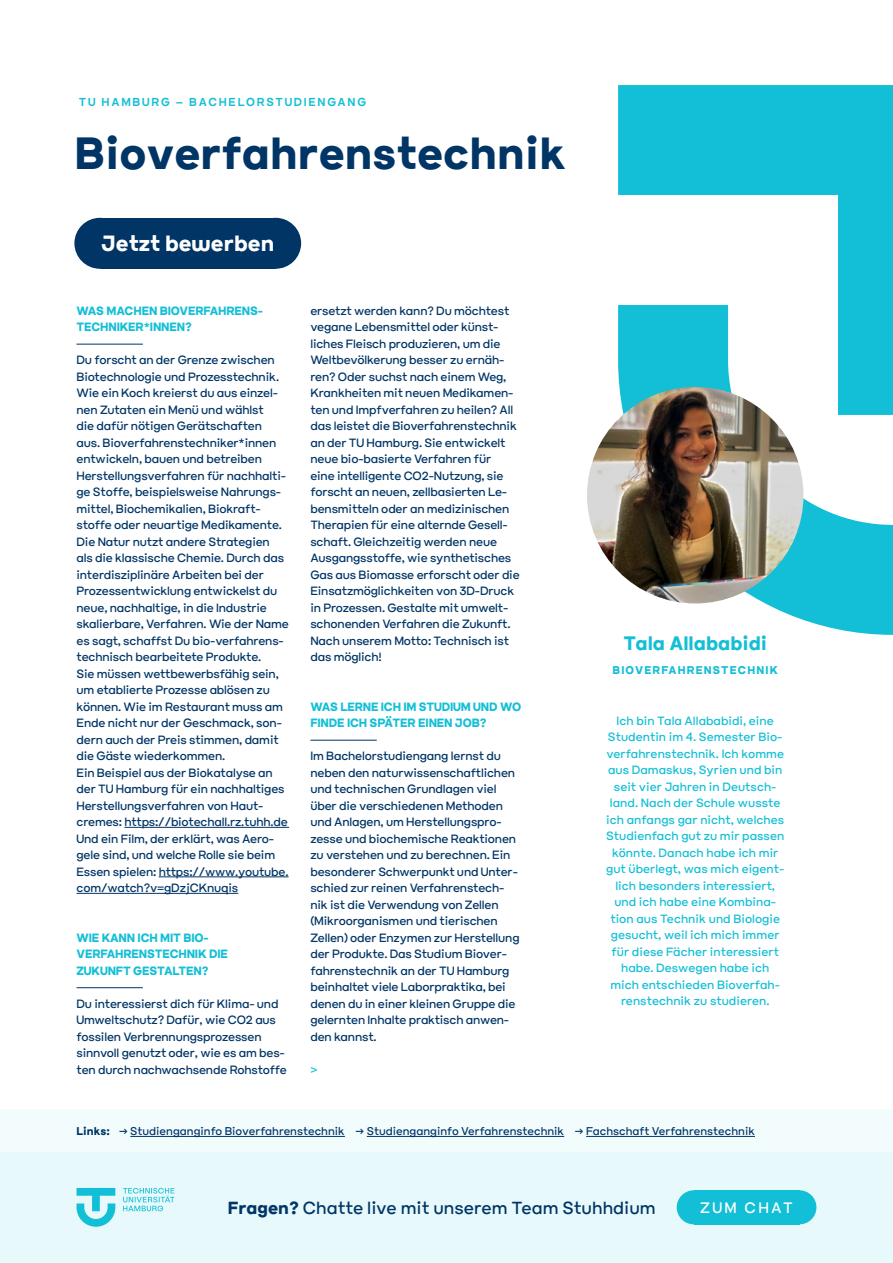
<style>
.page{position:relative;width:893px;height:1263px;background:#fff}
.page>*{position:absolute;margin:0;border:0;box-sizing:border-box;transform-origin:0 0}
.t1{font:700 45px "Lunettes";color:#003566}
.t2{font:700 22.05px "Lunettes";color:#fff}
.t3{font:700 19.5px "Lunettes";color:#13bfd6}
.t4{font:17.55px "Lunettes";color:#003566}
.t5{font:15.15px "Lunettes";letter-spacing:.15em;color:#fff}
.t6{font:12px/16.5px "Lunettes";letter-spacing:-.015em;color:#003566}
.t7{font:12px/16.5px "Lunettes";color:#13bfd6;text-align:center}
.t8{font:700 12px/16.5px "Lunettes";letter-spacing:-.015em;color:#13bfd6}
.t9{font:600 11.55px "Lunettes";letter-spacing:.15em;color:#13bfd6}
.t10{font:11.25px "Lunettes";color:#003566}
.t11{font:700 11.25px "Lunettes";letter-spacing:.1em;color:#13bfd6}
.t12{font:700 11.25px "Lunettes";color:#003566}
.s1{font-weight:700}
</style>
<div class="page">
<div style="left:0;top:1152px;width:893px;height:110px;background:#e7f9fb"></div>
<div style="left:0;top:1109px;width:893px;height:43px;background:#f3fcfd"></div>
<div style="left:677px;top:1190px;width:34px;height:34px;background:#13bfd6;border-radius:50%"></div>
<div style="left:782px;top:1190px;width:34px;height:34px;background:#13bfd6;border-radius:50%"></div>
<div style="left:694px;top:1190px;width:105px;height:34px;background:#13bfd6"></div>
<div style="left:74px;top:218px;width:51px;height:51px;background:#003566;border-radius:50%"></div>
<div style="left:250px;top:218px;width:51px;height:51px;background:#003566;border-radius:50%"></div>
<div style="left:100px;top:218px;width:176px;height:51px;background:#003566"></div>
<svg style="left:618px;top:85px;width:275px;height:550px;fill:#13bfd6"></svg>
<svg style="left:123px;top:1188px;width:51px;height:23px"></svg>
<svg style="left:77px;top:1188px;width:38px;height:39px"></svg>
<hr style="left:124px;top:827px;width:165px;height:1px;background:#003566">
<hr style="left:159px;top:876px;width:130px;height:1px;background:#003566">
<hr style="left:77px;top:893px;width:161px;height:1px;background:#003566">
<hr style="left:77px;top:344px;width:66px;height:1px;background:#003566">
<hr style="left:77px;top:987px;width:66px;height:1px;background:#003566">
<hr style="left:310px;top:740px;width:67px;height:1px;background:#003566">
<img style="left:587px;top:387px;width:216px;height:216px;border-radius:108px">
<hr style="left:130px;top:1136px;width:215px;height:1px;background:#003566">
<hr style="left:367px;top:1136px;width:197px;height:1px;background:#003566">
<hr style="left:586px;top:1136px;width:169px;height:1px;background:#003566">
<p class="t9" style="left:79px;top:94px;width:289px">TU HAMBURG – BACHELORSTUDIENGANG</p>
<h1 class="t1" style="left:74px;top:122px;width:494px">Bioverfahrenstechnik</h1>
<h2 class="t2" style="left:101px;top:228px;width:174px">Jetzt bewerben</h2>
<p class="t8" style="left:77px;top:302px;width:188px">WAS MACHEN BIOVERFAHRENS-<br>TECHNIKER*INNEN?</p>
<p class="t6" style="left:77px;top:351px;width:214px">Du forscht an der Grenze zwischen Biotechnologie und Prozesstechnik.<br>Wie ein Koch kreierst du aus einzel&shy;nen Zutaten ein Menü und wählst<br>die dafür nötigen Gerätschaften<br>aus. Bioverfahrenstechniker*innen entwickeln, bauen und betreiben Herstellungsverfahren für nachhalti&shy;ge Stoffe, beispielsweise Nahrungs&shy;mittel, Biochemikalien, Biokraft&shy;stoffe oder neuartige Medikamente.<br>Die Natur nutzt andere Strategien als die klassische Chemie. Durch das interdisziplinäre Arbeiten bei der Prozessentwicklung entwickelst du neue, nachhaltige, in die Industrie skalierbare, Verfahren. Wie der Name es sagt, schaffst Du bio-verfahrens&shy;technisch bearbeitete Produkte.<br>Sie müssen wettbewerbsfähig sein, um etablierte Prozesse ablösen zu können. Wie im Restaurant muss am Ende nicht nur der Geschmack, son&shy;dern auch der Preis stimmen, damit die Gäste wiederkommen.<br>Ein Beispiel aus der Biokatalyse an der TU Hamburg für ein nachhaltiges Herstellungsverfahren von Haut&shy;cremes: https://biotechall.rz.tuhh.de Und ein Film, der erklärt, was Aero&shy;gele sind, und welche Rolle sie beim Essen spielen: https://www.youtube. com/watch?v=gDzjCKnuqis</p>
<p class="t8" style="left:77px;top:929px;width:153px">WIE KANN ICH MIT BIO-<br>VERFAHRENSTECHNIK DIE<br>ZUKUNFT GESTALTEN?</p>
<p class="t6" style="left:77px;top:995px;width:212px">Du interessierst dich für Klima- und Umweltschutz? Dafür, wie CO2 aus fossilen Verbrennungsprozessen sinnvoll genutzt oder, wie es am bes&shy;ten durch nachwachsende Rohstoffe</p>
<p class="t6" style="left:310px;top:302px;width:211px">ersetzt werden kann? Du möchtest vegane Lebensmittel oder künst&shy;liches Fleisch produzieren, um die Weltbevölkerung besser zu ernäh&shy;ren? Oder suchst nach einem Weg, Krankheiten mit neuen Medikamen&shy;ten und Impfverfahren zu heilen? All das leistet die Bioverfahrenstechnik an der TU Hamburg. Sie entwickelt neue bio-basierte Verfahren für<br>eine intelligente CO2-Nutzung, sie forscht an neuen, zellbasierten Le&shy;bensmitteln oder an medizinischen Therapien für eine alternde Gesell&shy;schaft. Gleichzeitig werden neue Ausgangsstoffe, wie synthetisches Gas aus Biomasse erforscht oder die Einsatzmöglichkeiten von 3D-Druck in Prozessen. Gestalte mit umwelt&shy;schonenden Verfahren die Zukunft.<br>Nach unserem Motto: Technisch ist das möglich!</p>
<p class="t8" style="left:310px;top:698px;width:212px">WAS LERNE ICH IM STUDIUM UND WO<br>FINDE ICH SPÄTER EINEN JOB?</p>
<p class="t6" style="left:310px;top:747px;width:211px">Im Bachelorstudiengang lernst du neben den naturwissenschaftlichen und technischen Grundlagen viel über die verschiedenen Methoden und Anlagen, um Herstellungspro&shy;zesse und biochemische Reaktionen zu verstehen und zu berechnen. Ein besonderer Schwerpunkt und Unter&shy;schied zur reinen Verfahrenstech&shy;nik ist die Verwendung von Zellen (Mikroorganismen und tierischen Zellen) oder Enzymen zur Herstellung der Produkte. Das Studium Biover&shy;fahrenstechnik an der TU Hamburg beinhaltet viele Laborpraktika, bei denen du in einer kleinen Gruppe die gelernten Inhalte praktisch anwen&shy;den kannst.</p>
<p class="t7" style="left:310px;top:1061px;width:9px">&gt;</p>
<h3 class="t3" style="left:623px;top:630px;width:145px">Tala Allababidi</h3>
<p class="t11" style="left:612px;top:663px;width:167px">BIOVERFAHRENSTECHNIK</p>
<p class="t7" style="left:606px;top:712px;width:180px">Ich bin Tala Allababidi, eine<br>Studentin im 4. Semester Bio&shy;verfahrenstechnik. Ich komme aus Damaskus, Syrien und bin seit vier Jahren in Deutsch&shy;land. Nach der Schule wusste ich anfangs gar nicht, welches<br>Studienfach gut zu mir passen könnte. Danach habe ich mir gut überlegt, was mich eigent&shy;lich besonders interessiert, und ich habe eine Kombina&shy;tion aus Technik und Biologie gesucht, weil ich mich immer für diese Fächer interessiert habe. Deswegen habe ich mich entschieden Bioverfah&shy;renstechnik zu studieren.</p>
<p class="t12" style="left:77px;top:1124px;width:35px">Links:</p>
<p class="t10" style="left:119px;top:1124px;width:637px">→ Studienganginfo Bioverfahrenstechnik → Studienganginfo Verfahrenstechnik → Fachschaft Verfahrenstechnik</p>
<h3 class="t4" style="left:228px;top:1196px;width:429px"><span class="s1">Fragen?</span> Chatte live mit unserem Team Stuhhdium</h3>
<p class="t5" style="left:700px;top:1197px;width:94px">ZUM CHAT</p>
</div>
